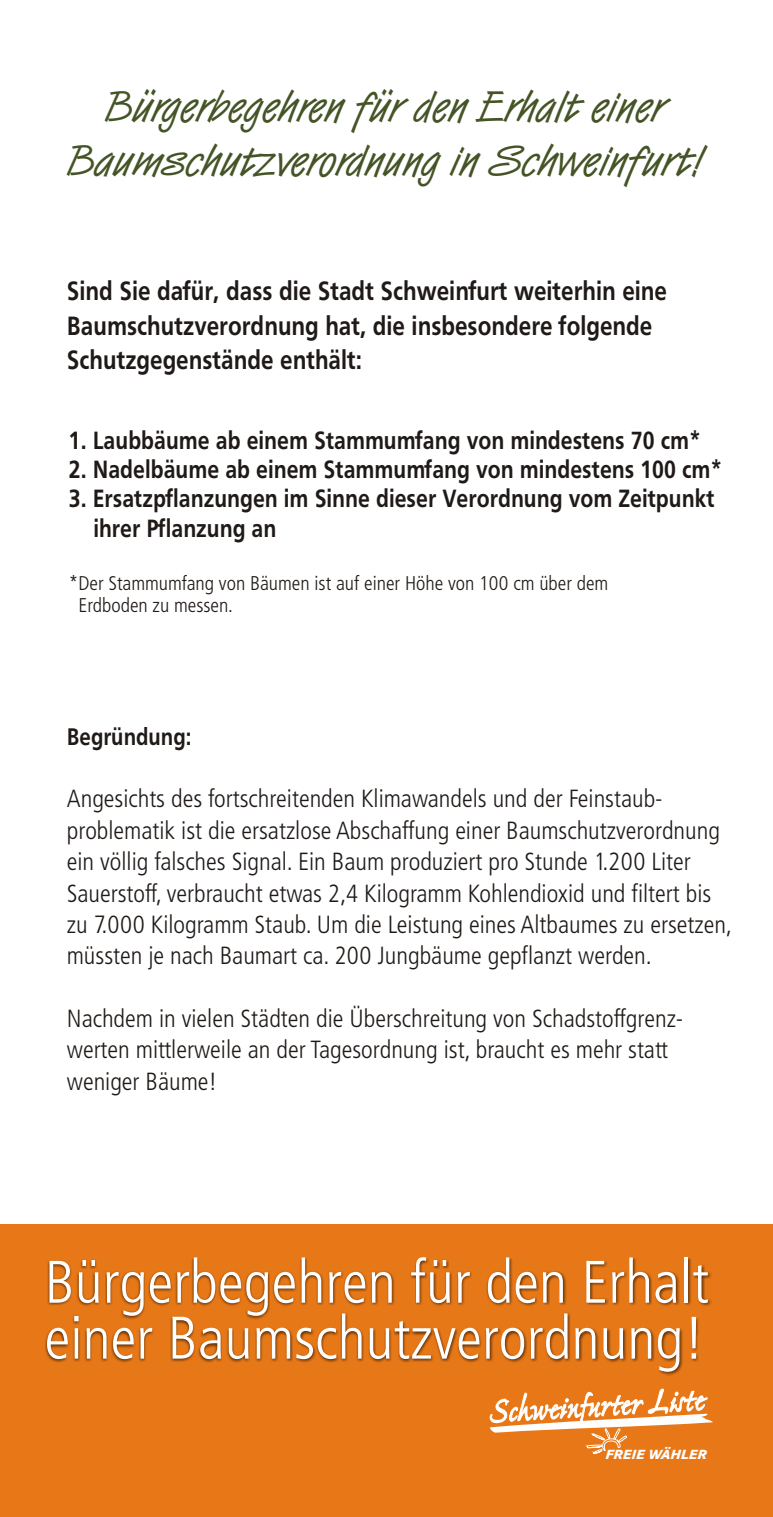
<style>
.page{position:relative;width:773px;height:1517px;background:#fff}
.page>*{position:absolute;margin:0;border:0;box-sizing:border-box;transform-origin:0 0}
.t1{font:300 condensed 60.25px/56px "Frutiger";color:#fff}
.t2{font:44.25px/54.5px "Van Dijk DEE";color:#455426;text-align:center}
.t3{font:700 27.5px/34.5px "Frutiger Cnd";color:#1f1a17}
.t4{font:700 26px/29.2px "Frutiger Cnd";color:#1f1a17}
.t5{font:300 condensed 25px/31.2px "Frutiger";color:#1f1a17}
.t6{font:700 25px "Frutiger Cnd";color:#1f1a17}
.t7{font:300 condensed 20px/22.5px "Frutiger";color:#1f1a17}
.t8{font:italic 800 13.75px "Corporate S";letter-spacing:.01em;color:#fff;scale:1.04 1}
</style>
<div class="page">
<div style="left:0;top:1224px;width:772px;height:293px;background:#e87817"></div>
<img style="left:45px;top:1258px;width:666px;height:117px">
<svg style="left:489px;top:1388px;width:223px;height:66px"></svg>
<h2 class="t2" style="left:67px;top:85px;width:637px">Bürgerbegehren für den Erhalt einer<br>Baumschutzverordnung in Schweinfurt!</h2>
<p class="t3" style="left:67px;top:276px;width:601px">Sind Sie dafür, dass die Stadt Schweinfurt weiterhin eine<br>Baumschutzverordnung hat, die insbesondere folgende<br>Schutzgegenstände enthält:</p>
<p class="t4" style="left:69px;top:427px;width:633px">1. Laubbäume ab einem Stammumfang von mindestens 70 cm*</p>
<p class="t4" style="left:69px;top:457px;width:655px">2. Nadelbäume ab einem Stammumfang von mindestens 100 cm*</p>
<p class="t4" style="left:93px;top:486px;width:622px;text-indent:-25px">3. Ersatzpflanzungen im Sinne dieser Verordnung vom Zeitpunkt ihrer Pflanzung an</p>
<p class="t7" style="left:78px;top:573px;width:531px;text-indent:-10px">*Der Stammumfang von Bäumen ist auf einer Höhe von 100 cm über dem<br>Erdboden zu messen.</p>
<p class="t6" style="left:67px;top:727px;width:126px">Begründung:</p>
<p class="t5" style="left:67px;top:785px;width:666px">Angesichts des fortschreitenden Klimawandels und der Feinstaub&shy;problematik ist die ersatzlose Abschaffung einer Baumschutzverordnung ein völlig falsches Signal. Ein Baum produziert pro Stunde 1.200 Liter Sauerstoff, verbraucht etwas 2,4 Kilogramm Kohlendioxid und filtert bis zu 7.000 Kilogramm Staub. Um die Leistung eines Altbaumes zu ersetzen, müssten je nach Baumart ca. 200 Jungbäume gepflanzt werden.</p>
<p class="t5" style="left:67px;top:1004px;width:618px">Nachdem in vielen Städten die Überschreitung von Schadstoffgrenz&shy;werten mittlerweile an der Tagesordnung ist, braucht es mehr statt weniger Bäume!</p>
<h1 class="t1" style="left:45px;top:1258px;width:665px">Bürgerbegehren für den Erhalt einer Baumschutzverordnung!</h1>
<p class="t8" style="left:605px;top:1449px;width:99px">FREIE WÄHLER</p>
</div>
